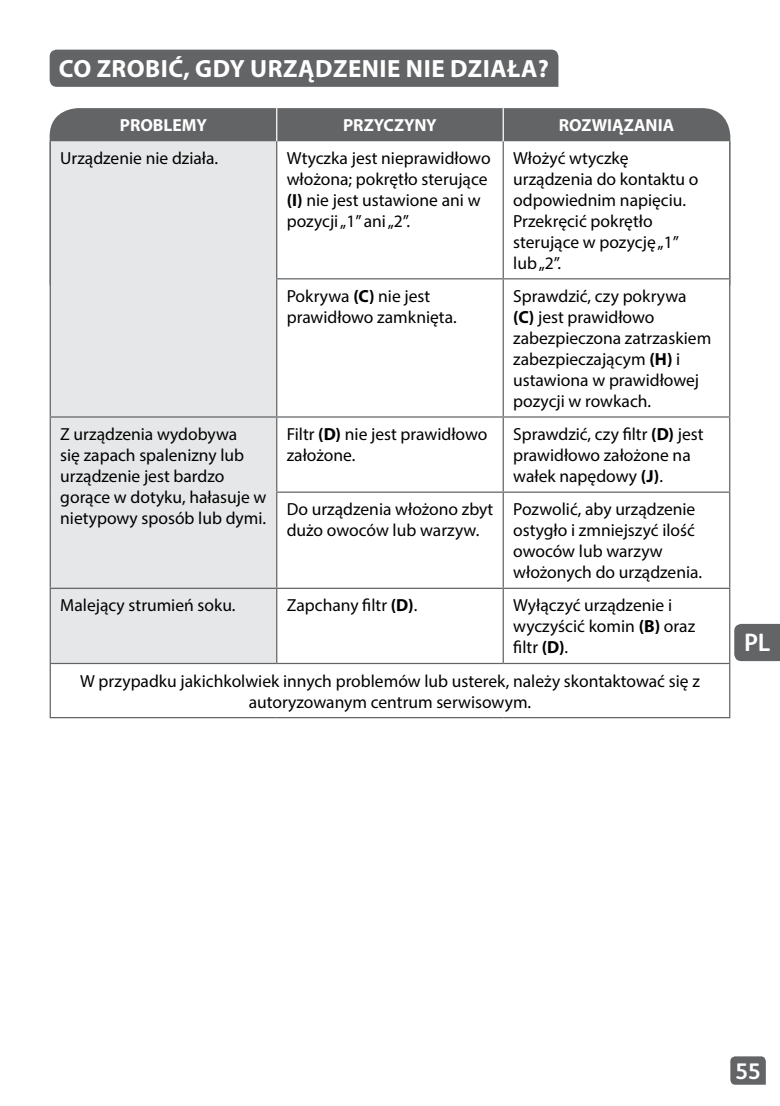
<style>
.page{position:relative;width:780px;height:1106px;background:#fff}
.page>*{position:absolute;margin:0;border:0;box-sizing:border-box;transform-origin:0 0}
.tefal--heading1{font:700 25px "Myriad Pro";letter-spacing:.02em;color:#fff}
.t1{font:700 25px "FS Albert";color:#fff}
.t2{font:700 22.5px "FS Albert";color:#fff}
.tefal--table_body_le{font:17.5px/21px "Myriad Pro";color:#000}
.tefal--table_body_ce{font:17.5px/21px "Myriad Pro";color:#000;text-align:center}
.tefal--table_heading{font:700 17.5px "Myriad Pro";color:#fff}
.s1{font-weight:700}
</style>
<div class="page">
<svg style="left:730px;top:1056px;width:35px;height:28px"></svg>
<div style="left:734px;top:624px;width:46px;height:37px;background:#636466"></div>
<div style="left:50px;top:50px;width:508px;height:37px;background:#636466"></div>
<div style="left:50px;top:108px;width:680px;height:33px;background:#636466"></div>
<div style="left:51px;top:141px;width:225px;height:522px;background:#e6e7e8"></div>
<svg style="left:277px;top:141px;width:452px;height:522px"></svg>
<hr style="left:502px;top:141px;width:2px;height:137px;background:#636466">
<hr style="left:503px;top:278px;width:227px;height:1px;background:#636466">
<hr style="left:503px;top:416px;width:227px;height:1px;background:#636466">
<hr style="left:502px;top:417px;width:2px;height:74px;background:#636466">
<hr style="left:276px;top:491px;width:227px;height:2px;background:#636466">
<hr style="left:503px;top:491px;width:227px;height:2px;background:#636466">
<hr style="left:502px;top:493px;width:2px;height:94px;background:#636466">
<hr style="left:277px;top:587px;width:226px;height:2px;background:#636466">
<hr style="left:503px;top:587px;width:227px;height:2px;background:#636466">
<hr style="left:502px;top:589px;width:2px;height:74px;background:#636466">
<hr style="left:729px;top:141px;width:1px;height:137px;background:#636466">
<hr style="left:729px;top:279px;width:1px;height:137px;background:#636466">
<hr style="left:729px;top:417px;width:1px;height:74px;background:#636466">
<hr style="left:729px;top:493px;width:1px;height:94px;background:#636466">
<hr style="left:729px;top:589px;width:1px;height:74px;background:#636466">
<hr style="left:729px;top:664px;width:1px;height:53px;background:#636466">
<hr style="left:276px;top:278px;width:227px;height:1px;background:#636466">
<hr style="left:502px;top:279px;width:2px;height:137px;background:#636466">
<hr style="left:277px;top:416px;width:226px;height:1px;background:#636466">
<hr style="left:276px;top:108px;width:1px;height:33px;background:#fff">
<hr style="left:502px;top:108px;width:2px;height:33px;background:#fff">
<hr style="left:50px;top:141px;width:1px;height:138px;background:#636466">
<hr style="left:50px;top:279px;width:1px;height:137px;background:#636466">
<hr style="left:50px;top:417px;width:1px;height:75px;background:#636466">
<hr style="left:50px;top:492px;width:1px;height:95px;background:#636466">
<hr style="left:50px;top:589px;width:1px;height:74px;background:#636466">
<hr style="left:50px;top:664px;width:1px;height:53px;background:#636466">
<hr style="left:276px;top:141px;width:1px;height:137px;background:#636466">
<hr style="left:276px;top:279px;width:1px;height:137px;background:#636466">
<hr style="left:276px;top:417px;width:1px;height:74px;background:#636466">
<hr style="left:276px;top:493px;width:1px;height:94px;background:#636466">
<hr style="left:276px;top:589px;width:1px;height:74px;background:#636466">
<hr style="left:50px;top:416px;width:227px;height:1px;background:#636466">
<hr style="left:50px;top:587px;width:227px;height:2px;background:#636466">
<hr style="left:50px;top:663px;width:227px;height:1px;background:#636466">
<hr style="left:277px;top:663px;width:226px;height:1px;background:#636466">
<hr style="left:503px;top:663px;width:227px;height:1px;background:#636466">
<hr style="left:50px;top:717px;width:227px;height:1px;background:#636466">
<hr style="left:277px;top:717px;width:226px;height:1px;background:#636466">
<hr style="left:503px;top:717px;width:227px;height:1px;background:#636466">
<p class="tefal--heading1" style="left:59px;top:52px;width:491px">CO ZROBIĆ, GDY URZĄDZENIE NIE DZIAŁA?</p>
<p class="tefal--table_heading" style="left:120px;top:114px;width:89px">PROBLEMY</p>
<p class="tefal--table_heading" style="left:343px;top:114px;width:95px">PRZYCZYNY</p>
<p class="tefal--table_heading" style="left:558px;top:114px;width:117px">ROZWIĄZANIA</p>
<p class="tefal--table_body_le" style="left:60px;top:147px;width:159px">Urządzenie nie działa.</p>
<p class="tefal--table_body_le" style="left:287px;top:147px;width:205px">Wtyczka jest nieprawidłowo włożona; pokrętło sterujące <span class="s1">(I)</span> nie jest ustawione ani w pozycji „1” ani „2”.</p>
<p class="tefal--table_body_le" style="left:513px;top:147px;width:187px">Włożyć wtyczkę urządzenia do kontaktu o odpowiednim napięciu.<br>Przekręcić pokrętło sterujące w pozycję „1” lub „2”.</p>
<p class="tefal--table_body_le" style="left:287px;top:285px;width:171px">Pokrywa <span class="s1">(C)</span> nie jest prawidłowo zamknięta.</p>
<p class="tefal--table_body_le" style="left:513px;top:285px;width:199px">Sprawdzić, czy pokrywa <span class="s1">(C)</span> jest prawidłowo zabezpieczona zatrzaskiem zabezpieczającym <span class="s1">(H)</span> i ustawiona w prawidłowej pozycji w rowkach.</p>
<p class="tefal--table_body_le" style="left:60px;top:423px;width:208px">Z urządzenia wydobywa<br>się zapach spalenizny lub urządzenie jest bardzo gorące w dotyku, hałasuje w nietypowy sposób lub dymi.</p>
<p class="tefal--table_body_le" style="left:287px;top:423px;width:202px">Filtr <span class="s1">(D)</span> nie jest prawidłowo założone.</p>
<p class="tefal--table_body_le" style="left:513px;top:423px;width:192px">Sprawdzić, czy filtr <span class="s1">(D)</span> jest prawidłowo założone na wałek napędowy <span class="s1">(J)</span>.</p>
<p class="tefal--table_body_le" style="left:287px;top:498px;width:208px">Do urządzenia włożono zbyt dużo owoców lub warzyw.</p>
<p class="tefal--table_body_le" style="left:513px;top:498px;width:190px">Pozwolić, aby urządzenie ostygło i zmniejszyć ilość owoców lub warzyw włożonych do urządzenia.</p>
<p class="tefal--table_body_le" style="left:60px;top:595px;width:177px">Malejący strumień soku.</p>
<p class="tefal--table_body_le" style="left:287px;top:595px;width:132px">Zapchany filtr <span class="s1">(D)</span>.</p>
<p class="tefal--table_body_le" style="left:513px;top:595px;width:183px">Wyłączyć urządzenie i wyczyścić komin <span class="s1">(B)</span> oraz filtr <span class="s1">(D)</span>.</p>
<p class="tefal--table_body_ce" style="left:80px;top:670px;width:621px">W przypadku jakichkolwiek innych problemów lub usterek, należy skontaktować się z autoryzowanym centrum serwisowym.</p>
<h1 class="t1" style="left:744px;top:628px;width:28px">PL</h1>
<p class="t2" style="left:735px;top:1057px;width:27px">55</p>
</div>
